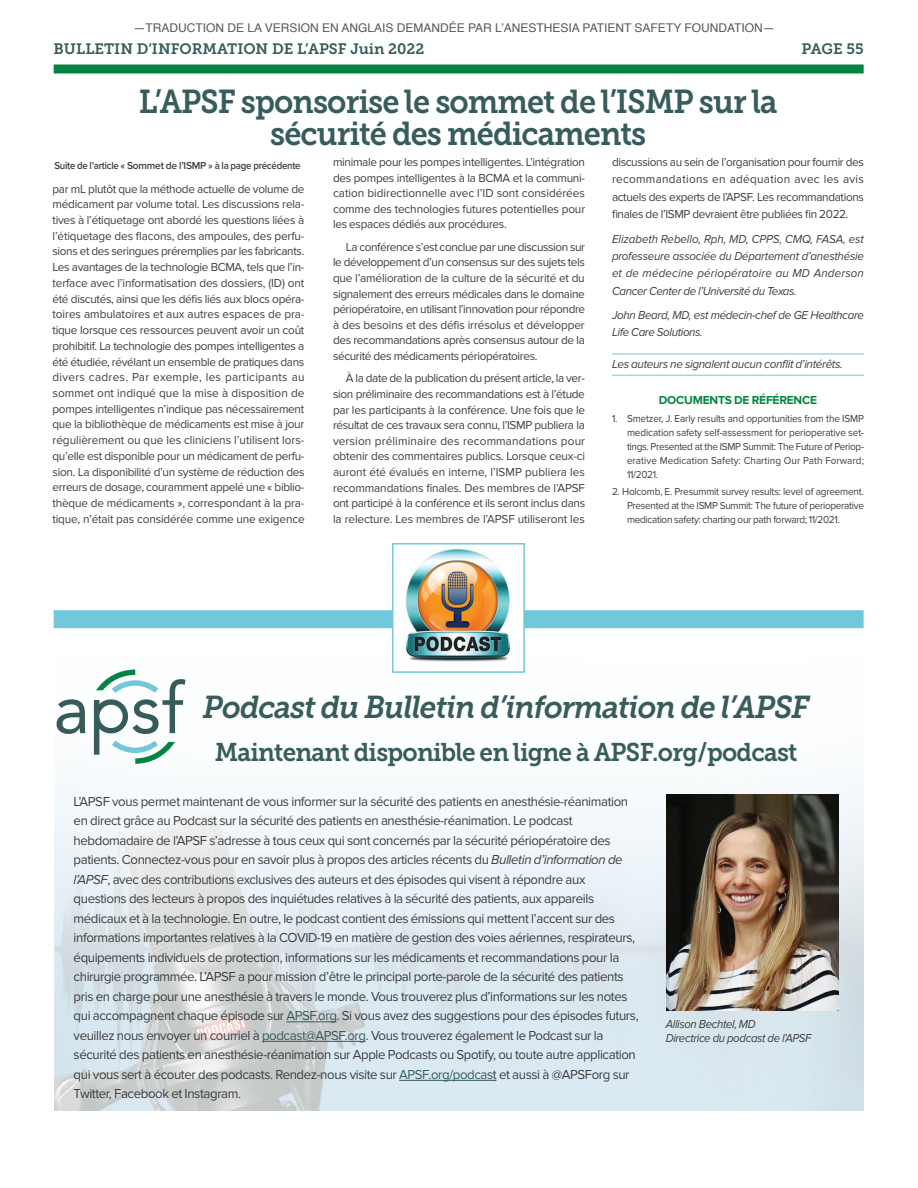
<style>
.page{position:relative;width:918px;height:1188px;background:#fff}
.page>*{position:absolute;margin:0;border:0;box-sizing:border-box;transform-origin:0 0}
.Headline{font:33px/31.5px "Museo Slab 700";letter-spacing:-.03em;color:#385c5c;text-align:center;scale:.93 1}
.Headline-2{font:italic 31.5px "Museo Slab 700";letter-spacing:-.03em;color:#385c5c;scale:.95 1}
.Headline-3{font:25.5px "Museo Slab 700";letter-spacing:-.03em;color:#385c5c;scale:.95 1}
.t1{font:15px "Museo Slab 700";color:#385c5c}
.Headline-4{font:13.5px/19.5px "Proxima Nova";letter-spacing:-.03em;color:#3e3e3f}
.Body_Copy{font:12px/15.8px "Proxima Nova";letter-spacing:-.025em;color:#3e3e3f;text-align:justify}
.Author_bio{font:italic 12px/17.4px "Proxima Nova";letter-spacing:-.03em;color:#3e3e3f;text-align:justify;scale:.96 1}
.t2{font:12px "Helvetica";color:#57585a}
.disclosure__line{font:italic 12px "Proxima Nova";letter-spacing:-.03em;color:#3e3e3f}
.Author_bio-2{font:italic 12px/13.5px "Proxima Nova";letter-spacing:-.03em;color:#3e3e3f;scale:.95 1}
.References_head{font:700 12px "Proxima Nova";letter-spacing:-.02em;color:#038445}
.Reference_text{font:10.5px/14px "Proxima Nova";letter-spacing:-.03em;color:#3e3e3f;text-align:justify;scale:.95 1}
.Continued_Heading{font:600 10.5px "Proxima Nova";letter-spacing:-.025em;color:#3e3e3f;scale:.92 1}
.s1{font-style:italic}
.s2{color:#375a5b}
</style>
<div class="page">
<div style="left:54px;top:64px;width:810px;height:10px;background:#038445"></div>
<hr style="left:612px;top:354px;width:252px;height:1px;background:#71c8da">
<hr style="left:612px;top:375px;width:252px;height:1px;background:#71c8da">
<img style="left:54px;top:669px;width:810px;height:442px">
<hr style="left:287px;top:1022px;width:50px;height:1px;background:#375a5b">
<hr style="left:262px;top:1041px;width:104px;height:1px;background:#375a5b">
<hr style="left:399px;top:1080px;width:94px;height:1px;background:#375a5b">
<svg style="left:57px;top:699px;width:28px;height:35px"></svg>
<svg style="left:94px;top:670px;width:91px;height:94px"></svg>
<img style="left:667px;top:795px;width:172px;height:216px">
<div style="left:54px;top:610px;width:810px;height:18px;background:#71c8da"></div>
<div style="left:393px;top:544px;width:131px;height:128px;background:#fff"></div>
<img style="left:405px;top:548px;width:106px;height:114px">
<div style="left:392px;top:543px;width:133px;height:130px;border:2px solid #71c8da"></div>
<p class="t2" style="left:133px;top:19px;width:643px">—TRADUCTION DE LA VERSION EN ANGLAIS DEMANDÉE PAR L’ANESTHESIA PATIENT SAFETY FOUNDATION—</p>
<p class="t1" style="left:54px;top:40px;width:372px">BULLETIN D’INFORMATION DE L’APSF Juin 2022</p>
<p class="t1" style="left:802px;top:40px;width:64px">PAGE 55</p>
<p class="Headline" style="left:139px;top:86px;width:688px">L’APSF sponsorise le sommet de l’ISMP sur la sécurité des médicaments</p>
<p class="Continued_Heading" style="left:54px;top:160px;width:269px">Suite de l’article « Sommet de l’ISMP » à la page précédente</p>
<p class="Body_Copy" style="left:333px;top:154px;width:254px">minimale pour les pompes intelligentes. L’intégration des pompes intelligentes à la BCMA et la communi&shy;cation bidirectionnelle avec l’ID sont considérées comme des technologies futures potentielles pour les espaces dédiés aux procédures.</p>
<p class="Body_Copy" style="left:333px;top:239px;width:254px;text-indent:13px">La conférence s’est conclue par une discussion sur le développement d’un consensus sur des sujets tels que l’amélioration de la culture de la sécurité et du signalement des erreurs médicales dans le domaine périopératoire, en utilisant l’innovation pour répondre à des besoins et des défis irrésolus et développer des recommandations après consensus autour de la sécurité des médicaments périopératoires.</p>
<p class="Body_Copy" style="left:333px;top:371px;width:254px;text-indent:13px">À la date de la publication du présent article, la ver&shy;sion préliminaire des recommandations est à l’étude par les participants à la conférence. Une fois que le résultat de ces travaux sera connu, l’ISMP publiera la version préliminaire des recommandations pour obtenir des commentaires publics. Lorsque ceux-ci auront été évalués en interne, l’ISMP publiera les recommandations finales. Des membres de l’APSF ont participé à la conférence et ils seront inclus dans la relecture. Les membres de l’APSF utiliseront les</p>
<p class="Body_Copy" style="left:612px;top:154px;width:254px;line-height:17.4px">discussions au sein de l’organisation pour fournir des recommandations en adéquation avec les avis actuels des experts de l’APSF. Les recommandations finales de l’ISMP devraient être publiées fin 2022.</p>
<p class="Author_bio" style="left:612px;top:230px;width:264px">Elizabeth Rebello, Rph, MD, CPPS, CMQ, FASA, est professeure associée du Département d’anesthésie et de médecine périopératoire au MD Anderson Cancer Center de l’Université du Texas.</p>
<p class="Author_bio" style="left:612px;top:307px;width:264px">John Beard, MD, est médecin-chef de GE Healthcare<br>Life Care Solutions.</p>
<p class="disclosure__line" style="left:612px;top:357px;width:232px">Les auteurs ne signalent aucun conflit d’intérêts.</p>
<p class="References_head" style="left:659px;top:394px;width:160px">DOCUMENTS DE RÉFÉRENCE</p>
<p class="Reference_text" style="left:627px;top:411px;width:251px;text-indent:-15px">1. Smetzer, J. Early results and opportunities from the ISMP medication safety self-assessment for perioperative set&shy;tings. Presented at the ISMP Summit: The Future of Periop&shy;erative Medication Safety: Charting Our Path Forward; 11/2021.</p>
<p class="Reference_text" style="left:627px;top:484px;width:251px;text-indent:-15px">2. Holcomb, E. Presummit survey results: level of agreement.<br>Presented at the ISMP Summit: The future of perioperative medication safety: charting our path forward; 11/2021.</p>
<p class="Body_Copy" style="left:52px;top:181px;width:254px">par mL plutôt que la méthode actuelle de volume de médicament par volume total. Les discussions rela&shy;tives à l’étiquetage ont abordé les questions liées à l’étiquetage des flacons, des ampoules, des perfu&shy;sions et des seringues préremplies par les fabricants.<br>Les avantages de la technologie BCMA, tels que l’in&shy;terface avec l’informatisation des dossiers, (ID) ont été discutés, ainsi que les défis liés aux blocs opéra&shy;toires ambulatoires et aux autres espaces de pra&shy;tique lorsque ces ressources peuvent avoir un coût prohibitif. La technologie des pompes intelligentes a été étudiée, révélant un ensemble de pratiques dans divers cadres. Par exemple, les participants au sommet ont indiqué que la mise à disposition de pompes intelligentes n’indique pas nécessairement que la bibliothèque de médicaments est mise à jour régulièrement ou que les cliniciens l’utilisent lors&shy;qu’elle est disponible pour un médicament de perfu&shy;sion. La disponibilité d’un système de réduction des erreurs de dosage, couramment appelé une « biblio&shy;thèque de médicaments », correspondant à la pra&shy;tique, n’était pas considérée comme une exigence</p>
<p class="Headline-2" style="left:203px;top:690px;width:640px">Podcast du Bulletin d’information de l’APSF</p>
<p class="Headline-3" style="left:215px;top:738px;width:615px">Maintenant disponible en ligne à APSF.org/podcast</p>
<p class="Headline-4" style="left:74px;top:792px;width:567px">L’APSF vous permet maintenant de vous informer sur la sécurité des patients en anesthésie-réanimation en direct grâce au Podcast sur la sécurité des patients en anesthésie-réanimation. Le podcast hebdomadaire de l’APSF s’adresse à tous ceux qui sont concernés par la sécurité périopératoire des patients. Connectez-vous pour en savoir plus à propos des articles récents du <span class="s1">Bulletin d’information de l’APSF</span>, avec des contributions exclusives des auteurs et des épisodes qui visent à répondre aux questions des lecteurs à propos des inquiétudes relatives à la sécurité des patients, aux appareils médicaux et à la technologie. En outre, le podcast contient des émissions qui mettent l’accent sur des informations importantes relatives à la COVID-19 en matière de gestion des voies aériennes, respirateurs, équipements individuels de protection, informations sur les médicaments et recommandations pour la chirurgie programmée. L’APSF a pour mission d’être le principal porte-parole de la sécurité des patients pris en charge pour une anesthésie à travers le monde. Vous trouverez plus d’informations sur les notes qui accompagnent chaque épisode sur <span class="s2">APSF.org</span>. Si vous avez des suggestions pour des épisodes futurs, veuillez nous envoyer un courriel à <span class="s2">podcast@APSF.org</span>. Vous trouverez également le Podcast sur la sécurité des patients en anesthésie-réanimation sur Apple Podcasts ou Spotify, ou toute autre application qui vous sert à écouter des podcasts. Rendez-nous visite sur <span class="s2">APSF.org/podcas</span>t et aussi à @APSForg sur Twitter, Facebook et Instagram.</p>
<p class="Author_bio-2" style="left:666px;top:1018px;width:155px">Allison Bechtel, MD<br>Directrice du podcast de l’APSF</p>
</div>
